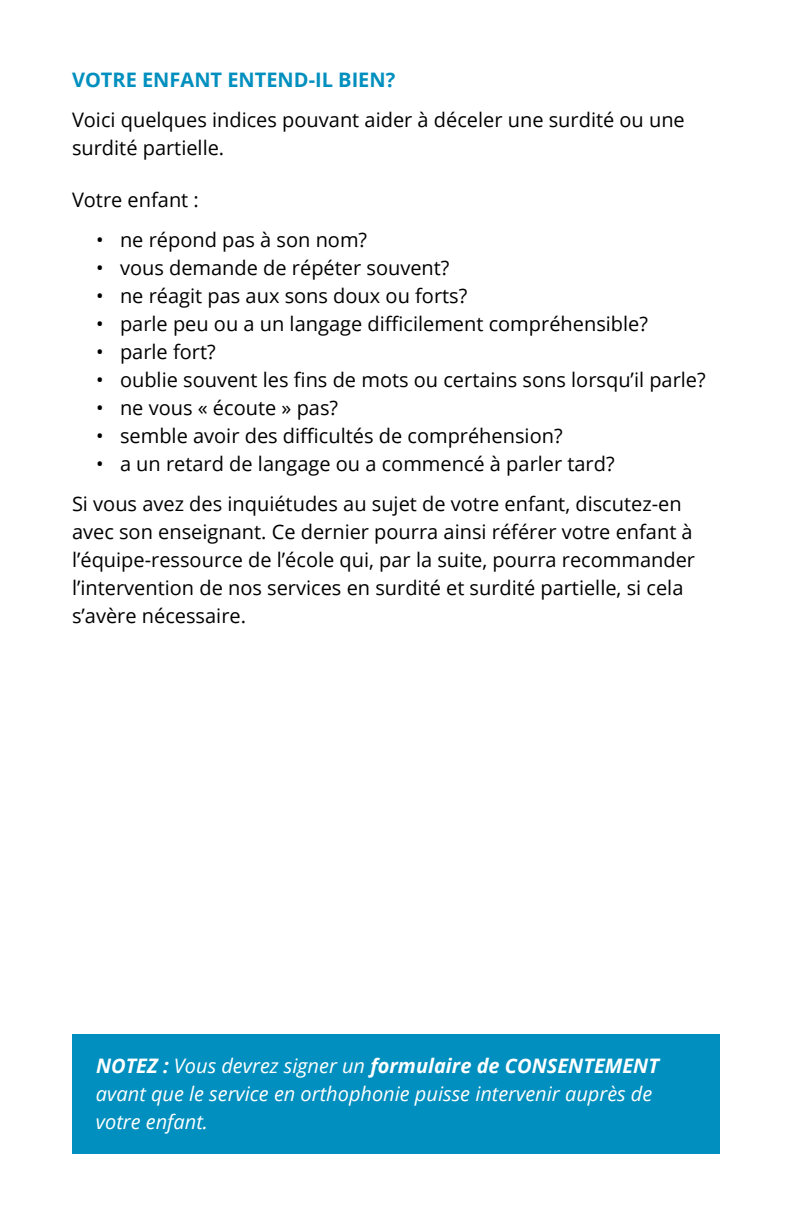
<style>
.page{position:relative;width:792px;height:1224px;background:#fff}
.page>*{position:absolute;margin:0;border:0;box-sizing:border-box;transform-origin:0 0}
.t1{font:20px/28px "Open Sans";color:#000}
.t2{font:italic 20px/28px "Open Sans";color:#fff}
.t3{font:700 20px "Open Sans";color:#008fbe}
.s1{font-weight:700}
</style>
<div class="page">
<div style="left:72px;top:1034px;width:648px;height:119px;background:#008fbe"></div>
<p class="t3" style="left:72px;top:66px;width:325px">VOTRE ENFANT ENTEND-IL BIEN?</p>
<p class="t1" style="left:72px;top:106px;width:614px">Voici quelques indices pouvant aider à déceler une surdité ou une surdité partielle.</p>
<p class="t1" style="left:72px;top:186px;width:128px">Votre enfant :</p>
<p class="t1" style="left:96px;top:226px;width:273px">• ne répond pas à son nom?</p>
<p class="t1" style="left:96px;top:254px;width:355px">• vous demande de répéter souvent?</p>
<p class="t1" style="left:96px;top:282px;width:373px">• ne réagit pas aux sons doux ou forts?</p>
<p class="t1" style="left:96px;top:310px;width:554px">• parle peu ou a un langage difficilement compréhensible?</p>
<p class="t1" style="left:96px;top:338px;width:121px">• parle fort?</p>
<p class="t1" style="left:96px;top:366px;width:611px">• oublie souvent les fins de mots ou certains sons lorsqu’il parle?</p>
<p class="t1" style="left:96px;top:394px;width:244px">• ne vous « écoute » pas?</p>
<p class="t1" style="left:96px;top:422px;width:468px">• semble avoir des difficultés de compréhension?</p>
<p class="t1" style="left:72px;top:444px;width:611px;line-height:40px;text-indent:24px">• a un retard de langage ou a commencé à parler tard?<br>Si vous avez des inquiétudes au sujet de votre enfant, discutez-en</p>
<p class="t1" style="left:72px;top:518px;width:625px">avec son enseignant. Ce dernier pourra ainsi référer votre enfant à l’équipe-ressource de l’école qui, par la suite, pourra recommander l’intervention de nos services en surdité et surdité partielle, si cela s’avère nécessaire.</p>
<p class="t2" style="left:96px;top:1051px;width:565px"><span class="s1">NOTEZ :</span> Vous devrez signer un <span class="s1">formulaire de CONSENTEMENT </span>avant que le service en orthophonie puisse intervenir auprès de votre enfant.</p>
</div>
